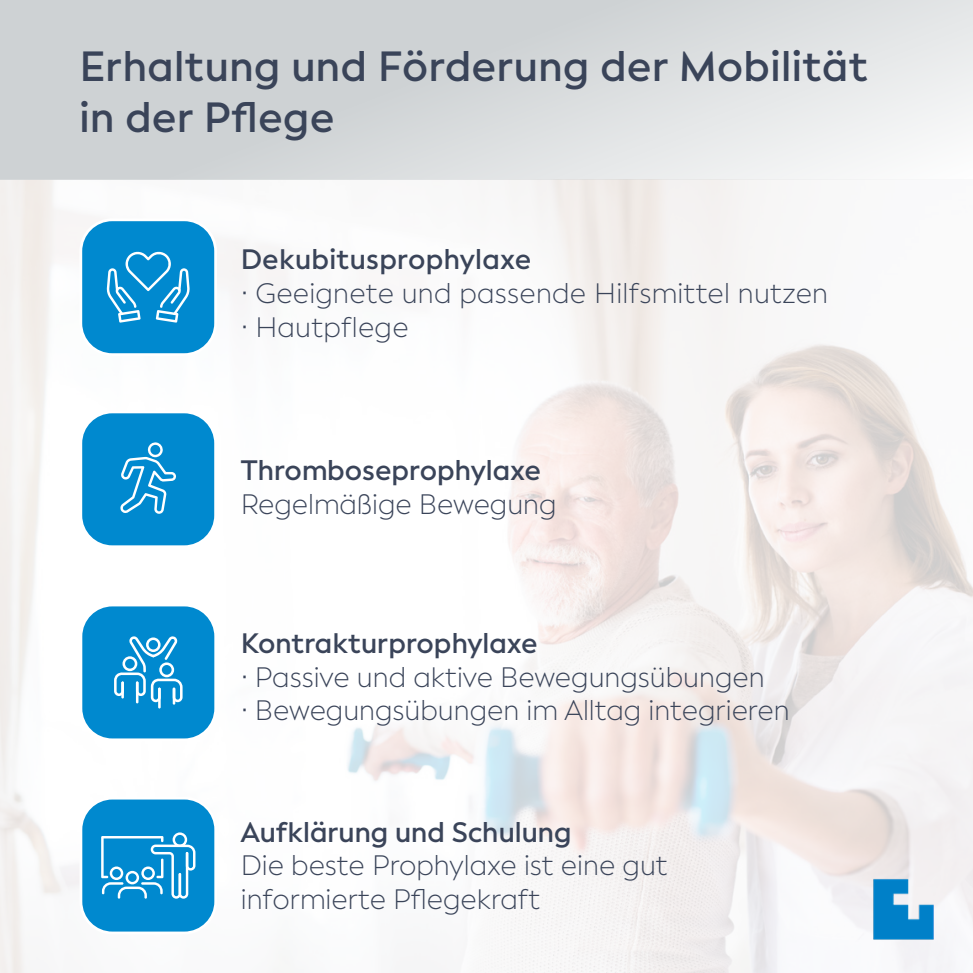
<style>
.page{position:relative;width:973px;height:973px;background:#fff}
.page>*{position:absolute;margin:0;border:0;box-sizing:border-box;transform-origin:0 0}
.t1{font:600 42px/50.4px "Facundo";letter-spacing:.01em;color:#3a4459}
.t2{font:300 28px/33.6px "Facundo";color:#3a4459}
.t3{font:600 28px "Facundo";color:#3a4459}
.s1{font-family:"Arial Narrow";font-weight:400}
</style>
<div class="page">
<img style="left:0;top:180px;width:972px;height:792px">
<div style="left:0;top:0;width:972px;height:180px;background:linear-gradient(to right,#c7cbcd,#ebedee)"></div>
<div style="left:81px;top:798px;width:135px;height:134px;background:#0089cf;border-radius:31px"></div>
<div style="left:79px;top:796px;width:138px;height:138px;border:3px solid #fff;border-radius:31px"></div>
<svg style="left:101px;top:832px;width:94px;height:66px"></svg>
<img style="left:868px;top:874px;width:70px;height:70px">
<div style="left:81px;top:220px;width:134px;height:134px;background:#0089cf;border-radius:31px"></div>
<div style="left:79px;top:218px;width:138px;height:138px;border:3px solid #fff;border-radius:31px"></div>
<svg style="left:107px;top:251px;width:83px;height:71px"></svg>
<div style="left:81px;top:412px;width:134px;height:134px;background:#0089cf;border-radius:31px"></div>
<div style="left:79px;top:410px;width:138px;height:138px;border:3px solid #fff;border-radius:31px"></div>
<svg style="left:120px;top:442px;width:56px;height:71px"></svg>
<div style="left:81px;top:605px;width:135px;height:134px;background:#0089cf;border-radius:31px"></div>
<div style="left:79px;top:603px;width:138px;height:138px;border:3px solid #fff;border-radius:31px"></div>
<hr style="left:158px;top:687px;width:3px;height:21px;background:#fff">
<svg style="left:114px;top:636px;width:68px;height:68px"></svg>
<p class="t1" style="left:79px;top:42px;width:790px">Erhaltung und Förderung der Mobilität in der Pflege</p>
<p class="t3" style="left:241px;top:243px;width:292px">Dekubitusprophylaxe</p>
<p class="t2" style="left:241px;top:277px;width:588px"><span class="s1">·</span> Geeignete und passende Hilfsmittel nutzen</p>
<p class="t2" style="left:241px;top:310px;width:169px"><span class="s1">·</span> Hautpflege</p>
<p class="t3" style="left:241px;top:453px;width:301px">Thromboseprophylaxe</p>
<p class="t2" style="left:241px;top:487px;width:317px">Regelmäßige Bewegung</p>
<p class="t3" style="left:241px;top:626px;width:298px">Kontrakturprophylaxe</p>
<p class="t2" style="left:241px;top:660px;width:525px"><span class="s1">·</span> Passive und aktive Bewegungsübungen</p>
<p class="t2" style="left:241px;top:694px;width:550px"><span class="s1">·</span> Bewegungsübungen im Alltag integrieren</p>
<p class="t3" style="left:241px;top:814px;width:332px">Aufklärung und Schulung</p>
<p class="t2" style="left:241px;top:849px;width:428px">Die beste Prophylaxe ist eine gut informierte Pflegekraft</p>
</div>
